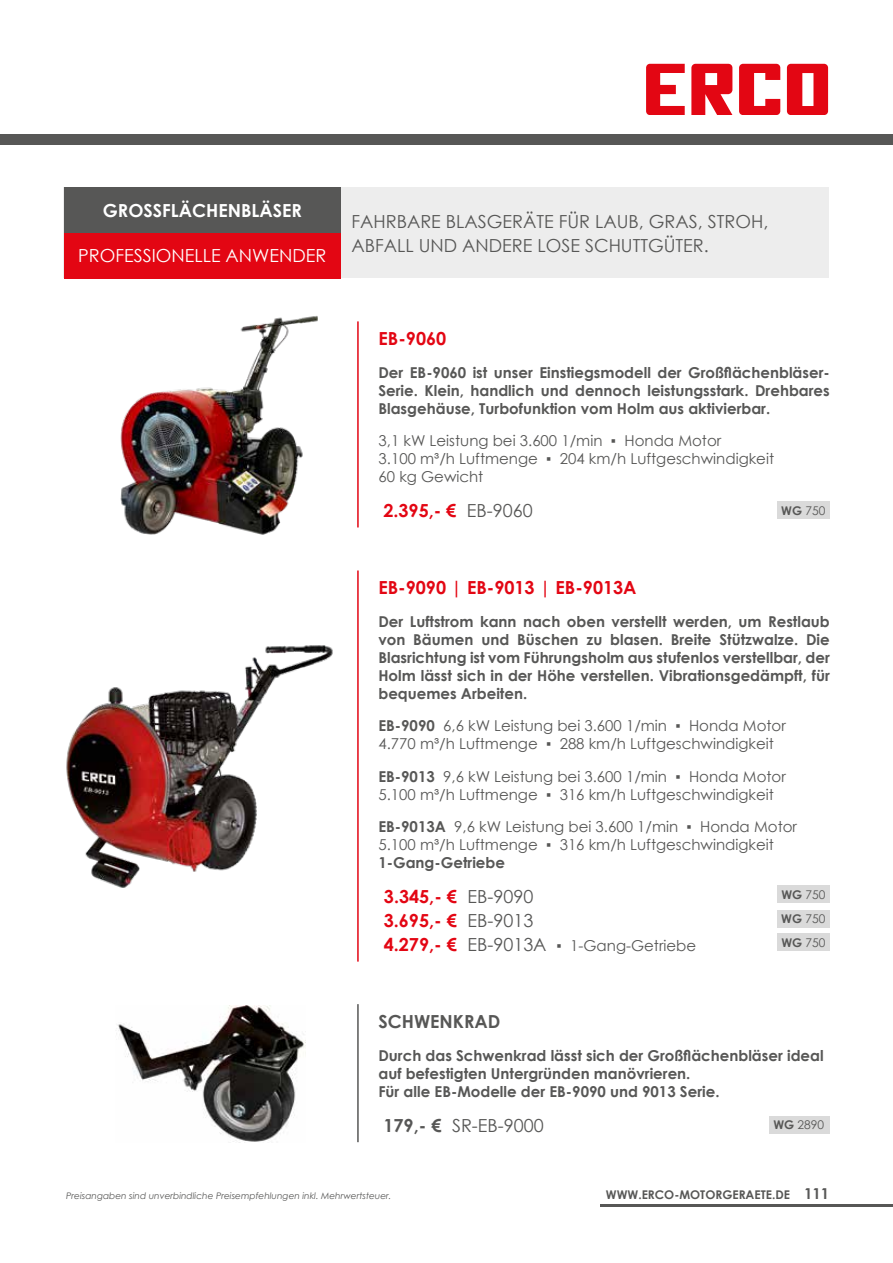
<style>
.page{position:relative;width:893px;height:1263px;background:#fff}
.page>*{position:absolute;margin:0;border:0;box-sizing:border-box;transform-origin:0 0}
.t1{font:18px/24px "Century Gothic";color:#575756}
.t2{font:700 18px/24px "Century Gothic";color:#e30613;text-align:justify}
.t3{font:18px "Century Gothic";color:#fff}
.t4{font:700 18px "Century Gothic";color:#fff}
.t5{font:700 18px "Century Gothic";color:#575756}
.t6{font:700 15px/18px "Century Gothic";color:#575756;text-align:justify}
.t7{font:15px/18px "Century Gothic";color:#575756}
.t8{font:700 12px "Century Gothic";color:#575756}
.t9{font:12px "Century Gothic";color:#575756}
.t10{font:italic 9px "Century Gothic";color:#575756}
.s1{font-weight:700}
.s2{font-size:18px}
.s3{font-size:15px}
</style>
<div class="page">
<div style="left:0;top:134px;width:893px;height:11px;background:#575756"></div>
<svg style="left:691px;top:64px;width:41px;height:51px"></svg>
<svg style="left:646px;top:64px;width:39px;height:51px"></svg>
<svg style="left:739px;top:64px;width:41px;height:51px"></svg>
<svg style="left:787px;top:64px;width:41px;height:51px"></svg>
<img style="left:66px;top:645px;width:267px;height:243px">
<img style="left:117px;top:1006px;width:188px;height:136px">
<img style="left:120px;top:315px;width:197px;height:220px">
<hr style="left:601px;top:1204px;width:292px;height:3px;background:#575756">
<div style="left:777px;top:501px;width:53px;height:18px;background:#dadada"></div>
<div style="left:777px;top:933px;width:53px;height:18px;background:#dadada"></div>
<div style="left:777px;top:910px;width:53px;height:17px;background:#dadada"></div>
<div style="left:777px;top:885px;width:53px;height:18px;background:#dadada"></div>
<hr style="left:357px;top:321px;width:2px;height:206px;background:#e30613">
<hr style="left:357px;top:570px;width:2px;height:391px;background:#e30613">
<hr style="left:357px;top:1004px;width:2px;height:138px;background:#575756">
<div style="left:769px;top:1116px;width:60px;height:17px;background:#dadada"></div>
<div style="left:64px;top:187px;width:765px;height:91px;background:#ededed"></div>
<div style="left:64px;top:187px;width:277px;height:46px;background:#575756"></div>
<div style="left:64px;top:233px;width:277px;height:45px;background:#e30613"></div>
<p class="t4" style="left:103px;top:197px;width:201px">GROSSFLÄCHENBLÄSER</p>
<p class="t3" style="left:78px;top:243px;width:250px">PROFESSIONELLE ANWENDER</p>
<p class="t1" style="left:351px;top:209px;width:418px">FAHRBARE BLASGERÄTE FÜR LAUB, GRAS, STROH,<br>ABFALL UND ANDERE LOSE SCHUTTGÜTER.</p>
<p class="t2" style="left:379px;top:326px;width:69px">EB-9060</p>
<p class="t6" style="left:378px;top:362px;width:453px">Der EB-9060 ist unser Einstiegsmodell der Großflächenbläser-Serie. Klein, handlich und dennoch leistungsstark. Drehbares Blasgehäuse, Turbofunktion vom Holm aus aktivierbar.</p>
<p class="t7" style="left:379px;top:431px;width:397px">3,1 kW Leistung bei 3.600 1/min ▪ Honda Motor<br>3.100 m³/h Luftmenge ▪ 204 km/h Luftgeschwindigkeit<br>60 kg Gewicht</p>
<p class="t2" style="left:383px;top:497px;width:74px">2.395,- €</p>
<p class="t1" style="left:467px;top:498px;width:67px">EB-9060</p>
<p class="t2" style="left:378px;top:575px;width:260px">EB-9090 | EB-9013 | EB-9013A</p>
<p class="t9" style="left:781px;top:502px;width:46px"><span class="s1">WG</span> 750</p>
<p class="t6" style="left:378px;top:611px;width:453px">Der Luftstrom kann nach oben verstellt werden, um Restlaub von Bäumen und Büschen zu blasen. Breite Stützwalze. Die Blasrichtung ist vom Führungsholm aus stufenlos verstellbar, der Holm lässt sich in der Höhe verstellen. Vibrationsgedämpft, für bequemes Arbeiten.</p>
<p class="t7" style="left:378px;top:716px;width:409px"><span class="s1">EB-9090</span> 6,6 kW Leistung bei 3.600 1/min ▪ Honda Motor<br>4.770 m³/h Luftmenge ▪ 288 km/h Luftgeschwindigkeit</p>
<p class="t7" style="left:378px;top:767px;width:409px"><span class="s1">EB-9013</span> 9,6 kW Leistung bei 3.600 1/min ▪ Honda Motor<br>5.100 m³/h Luftmenge ▪ 316 km/h Luftgeschwindigkeit</p>
<p class="t7" style="left:378px;top:817px;width:420px"><span class="s1">EB-9013A</span> 9,6 kW Leistung bei 3.600 1/min ▪ Honda Motor<br>5.100 m³/h Luftmenge ▪ 316 km/h Luftgeschwindigkeit</p>
<p class="t6" style="left:378px;top:853px;width:128px">1-Gang-Getriebe</p>
<p class="t2" style="left:384px;top:884px;width:75px">3.345,- € 3.695,- € 4.279,- €</p>
<p class="t1" style="left:467px;top:884px;width:67px">EB-9090<br>EB-9013</p>
<p class="t7" style="left:467px;top:936px;width:230px"><span class="s2">EB-9013A</span> ▪ 1-Gang-Getriebe</p>
<p class="t5" style="left:378px;top:1008px;width:124px">SCHWENKRAD</p>
<p class="t9" style="left:781px;top:886px;width:46px"><span class="s1">WG</span> 750</p>
<p class="t9" style="left:781px;top:910px;width:46px"><span class="s1">WG</span> 750</p>
<p class="t9" style="left:781px;top:934px;width:46px"><span class="s1">WG</span> 750</p>
<p class="t6" style="left:378px;top:1046px;width:447px;text-align:left">Durch das Schwenkrad lässt sich der Großflächenbläser ideal auf befestigten Untergründen manövrieren.<br>Für alle EB-Modelle der EB-9090 und 9013 Serie.</p>
<p class="t1" style="left:383px;top:1113px;width:162px"><span class="s1">179,- €</span> SR-EB-9000</p>
<p class="t9" style="left:773px;top:1116px;width:52px"><span class="s1">WG</span> 2890</p>
<p class="t10" style="left:66px;top:1190px;width:327px">Preisangaben sind unverbindliche Preisempfehlungen inkl. Mehrwertsteuer.</p>
<p class="t8" style="left:606px;top:1185px;width:225px">WWW.ERCO-MOTORGERAETE.DE <span class="s3">111</span></p>
</div>
